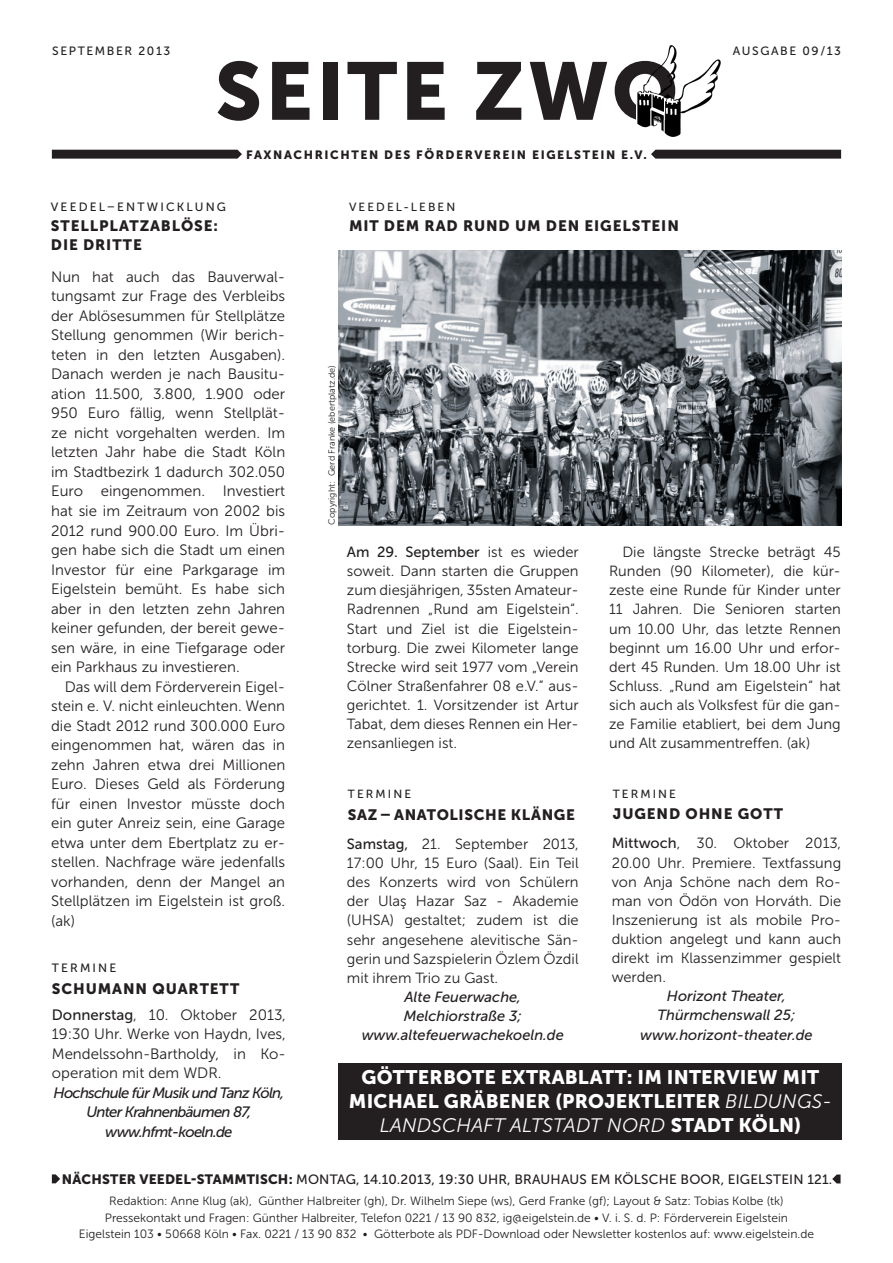
<style>
.page{position:relative;width:893px;height:1263px;background:#fff}
.page>*{position:absolute;margin:0;border:0;box-sizing:border-box;transform-origin:0 0}
.t1{font:81px "Museo Sans 900";letter-spacing:.04em;color:#231f20}
.t2{font:19.5px/24px "Museo Sans 900";letter-spacing:.01em;color:#fff;text-align:center}
.t3{font:15px/19.5px "Museo Sans 300";color:#231f20;text-align:justify}
.t4{font:15px/19.5px "Museo Sans 900";letter-spacing:.06em;color:#231f20}
.t5{font:italic 15px/19.5px "Museo Sans 500";letter-spacing:-.05em;color:#231f20;text-align:center}
.t6{font:15px "Museo Sans 900";letter-spacing:.04em;color:#231f20}
.t7{font:14.7px/19px "Museo Sans 300";color:#231f20;text-align:justify}
.t8{font:italic 14.7px "Museo Sans 500";color:#231f20}
.t9{font:13.5px "Museo Sans 500";letter-spacing:.015em;color:#231f20}
.t10{font:12px "Museo Sans 300";color:#231f20}
.t11{font:12px "Museo Sans 900";letter-spacing:.13em;color:#231f20}
.t12{font:12px "Museo Sans 500";letter-spacing:.13em;color:#231f20}
.t13{font:12px "Museo Sans 500";letter-spacing:.175em;color:#231f20}
.t14{font:11.7px "Museo Sans 500";letter-spacing:.18em;color:#231f20}
.t15{font:9px "Museo Sans 300";color:#231f20}
.s1{font-family:"Museo Sans 500"}
.s2{font-family:"Museo Sans 300";font-style:italic}
.s3{font-family:"Museo Sans 900"}
</style>
<div class="page">
<img style="left:637px;top:46px;width:84px;height:90px">
<svg style="left:651px;top:150px;width:190px;height:9px"></svg>
<svg style="left:52px;top:150px;width:190px;height:9px"></svg>
<svg style="left:52px;top:1174px;width:8px;height:9px"></svg>
<svg style="left:832px;top:1174px;width:8px;height:9px"></svg>
<img style="left:338px;top:251px;width:504px;height:274px">
<div style="left:338px;top:1063px;width:504px;height:77px;background:#231f20"></div>
<p class="t12" style="left:52px;top:44px;width:119px">SEPTEMBER 2013</p>
<p class="t12" style="left:733px;top:44px;width:110px">AUSGABE 09/13</p>
<p class="t1" style="left:215px;top:45px;width:464px">SEITE ZWO</p>
<p class="t11" style="left:246px;top:147px;width:402px">FAXNACHRICHTEN DES FÖRDERVEREIN EIGELSTEIN E.V.</p>
<p class="t13" style="left:51px;top:200px;width:177px">VEEDEL–ENTWICKLUNG</p>
<p class="t4" style="left:51px;top:216px;width:169px">STELLPLATZABLÖSE:<br>DIE DRITTE</p>
<p class="t3" style="left:51px;top:267px;width:236px">Nun hat auch das Bauverwal&shy;tungsamt zur Frage des Verbleibs der Ablösesummen für Stellplätze Stellung genommen (Wir berich&shy;teten in den letzten Ausgaben).<br>Danach werden je nach Bausitu&shy;ation 11.500, 3.800, 1.900 oder 950 Euro fällig, wenn Stellplät&shy;ze nicht vorgehalten werden. Im letzten Jahr habe die Stadt Köln im Stadtbezirk 1 dadurch 302.050<br>Euro eingenommen. Investiert hat sie im Zeitraum von 2002 bis 2012 rund 900.00 Euro. Im Übri&shy;gen habe sich die Stadt um einen Investor für eine Parkgarage im Eigelstein bemüht. Es habe sich aber in den letzten zehn Jahren keiner gefunden, der bereit gewe&shy;sen wäre, in eine Tiefgarage oder ein Parkhaus zu investieren.</p>
<p class="t3" style="left:51px;top:677px;width:236px;text-indent:14px">Das will dem Förderverein Eigel&shy;stein e. V. nicht einleuchten. Wenn die Stadt 2012 rund 300.000 Euro eingenommen hat, wären das in zehn Jahren etwa drei Millionen Euro. Dieses Geld als Förderung für einen Investor müsste doch ein guter Anreiz sein, eine Garage etwa unter dem Ebertplatz zu er&shy;stellen. Nachfrage wäre jedenfalls vorhanden, denn der Mangel an Stellplätzen im Eigelstein ist groß. (ak)</p>
<p class="t13" style="left:52px;top:961px;width:66px">TERMINE</p>
<p class="t4" style="left:52px;top:979px;width:189px">SCHUMANN QUARTETT</p>
<p class="t3" style="left:52px;top:1005px;width:236px"><span class="s1">Donnerstag</span>, 10. Oktober 2013, 19:30 Uhr. Werke von Haydn, Ives, Mendelssohn-Bartholdy, in Ko&shy;operation mit dem WDR.</p>
<p class="t5" style="left:53px;top:1083px;width:232px">Hochschule für Musik und Tanz Köln,<br>Unter Krahnenbäumen 87,</p>
<p class="t5" style="left:105px;top:1122px;width:129px">www.hfmt-koeln.de</p>
<p class="t14" style="left:349px;top:200px;width:108px">VEEDEL-LEBEN</p>
<p class="t4" style="left:349px;top:216px;width:331px">MIT DEM RAD RUND UM DEN EIGELSTEIN</p>
<p class="t15" style="left:327px;top:525px;width:161px;rotate:-90deg">Copyright: Gerd Franke (ebertplatz.de)</p>
<p class="t7" style="left:347px;top:543px;width:233px"><span class="s1">Am 29. September</span> ist es wieder soweit. Dann starten die Gruppen zum diesjährigen, 35sten Amateur-Radrennen „Rund am Eigelstein“.<br>Start und Ziel ist die Eigelstein&shy;torburg. Die zwei Kilometer lange Strecke wird seit 1977 vom „Verein Cölner Straßenfahrer 08 e.V.” aus&shy;gerichtet. 1. Vorsitzender ist Artur Tabat, dem dieses Rennen ein Her&shy;zensanliegen ist.</p>
<p class="t7" style="left:609px;top:543px;width:233px;text-indent:13px">Die längste Strecke beträgt 45<br>Runden (90 Kilometer), die kür&shy;zeste eine Runde für Kinder unter 11 Jahren. Die Senioren starten um 10.00 Uhr, das letzte Rennen beginnt um 16.00 Uhr und erfor&shy;dert 45 Runden. Um 18.00 Uhr ist Schluss. „Rund am Eigelstein“ hat sich auch als Volksfest für die gan&shy;ze Familie etabliert, bei dem Jung und Alt zusammentreffen. (ak)</p>
<p class="t14" style="left:348px;top:788px;width:65px">TERMINE</p>
<p class="t6" style="left:348px;top:806px;width:229px">SAZ – ANATOLISCHE KLÄNGE</p>
<p class="t14" style="left:613px;top:788px;width:65px">TERMINE</p>
<p class="t4" style="left:613px;top:804px;width:172px">JUGEND OHNE GOTT</p>
<p class="t7" style="left:612px;top:834px;width:231px"><span class="s1">Mittwoch</span>, 30. Oktober 2013, 20.00 Uhr. Premiere. Textfassung von Anja Schöne nach dem Ro&shy;man von Ödön von Horváth. Die Inszenierung ist als mobile Pro&shy;duktion angelegt und kann auch direkt im Klassenzimmer gespielt werden.</p>
<p class="t8" style="left:667px;top:988px;width:121px">Horizont Theater,</p>
<p class="t8" style="left:658px;top:1007px;width:139px">Thürmchenswall 25;</p>
<p class="t8" style="left:640px;top:1026px;width:174px">www.horizont-theater.de</p>
<p class="t2" style="left:361px;top:1065px;width:459px">GÖTTERBOTE EXTRABLATT: IM INTERVIEW MIT</p>
<p class="t2" style="left:349px;top:1089px;width:484px">MICHAEL GRÄBENER (PROJEKTLEITER <span class="s2">BILDUNGS-<br>LANDSCHAFT ALTSTADT NORD</span> STADT KÖLN)</p>
<p class="t7" style="left:347px;top:834px;width:233px"><span class="s1">Samstag,</span> 21. September 2013, 17:00 Uhr, 15 Euro (Saal). Ein Teil des Konzerts wird von Schülern der Ulaş Hazar Saz - Akademie (UHSA) gestaltet; zudem ist die sehr angesehene alevitische Sän&shy;gerin und Sazspielerin Özlem Özdil mit ihrem Trio zu Gast.</p>
<p class="t8" style="left:404px;top:989px;width:118px">Alte Feuerwache,</p>
<p class="t8" style="left:404px;top:1008px;width:119px">Melchiorstraße 3;</p>
<p class="t8" style="left:362px;top:1027px;width:204px">www.altefeuerwachekoeln.de</p>
<p class="t9" style="left:62px;top:1172px;width:772px"><span class="s3">NÄCHSTER VEEDEL-STAMMTISCH:</span> MONTAG, 14.10.2013, 19:30 UHR, BRAUHAUS EM KÖLSCHE BOOR, EIGELSTEIN 121.</p>
<p class="t10" style="left:109px;top:1194px;width:676px">Redaktion: Anne Klug (ak), Günther Halbreiter (gh), Dr. Wilhelm Siepe (ws), Gerd Franke (gf); Layout &amp; Satz: Tobias Kolbe (tk)</p>
<p class="t10" style="left:105px;top:1211px;width:685px">Pressekontakt und Fragen: Günther Halbreiter, Telefon 0221 / 13 90 832, ig@eigelstein.de • V. i. S. d. P: Förderverein Eigelstein</p>
<p class="t10" style="left:79px;top:1227px;width:737px">Eigelstein 103 • 50668 Köln • Fax. 0221 / 13 90 832 • Götterbote als PDF-Download oder Newsletter kostenlos auf: www.eigelstein.de</p>
</div>
